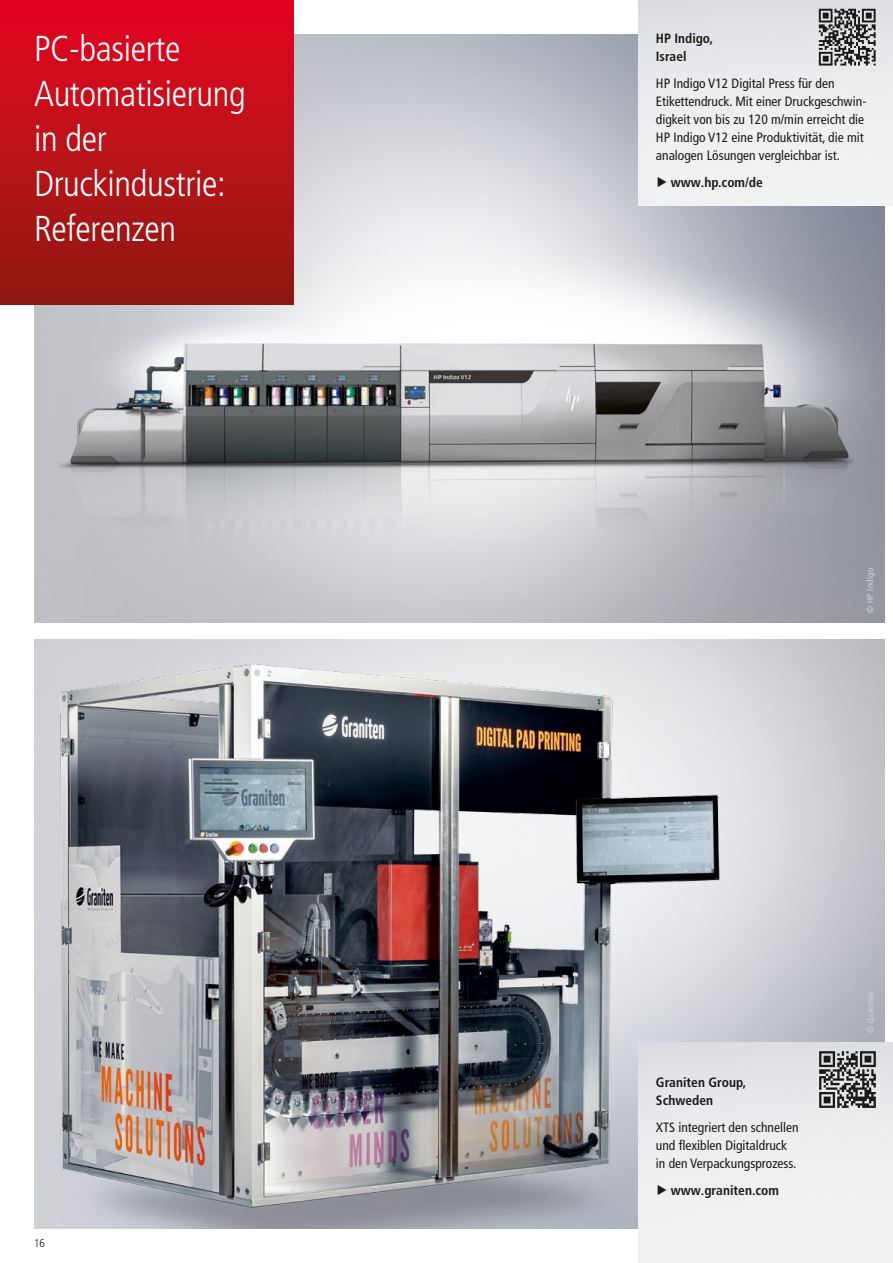
<style>
.page{position:relative;width:893px;height:1263px;background:#fff}
.page>*{position:absolute;margin:0;border:0;box-sizing:border-box;transform-origin:0 0}
.t1{font:300 condensed 36px/45px "Frutiger LT Pro";letter-spacing:-.01em;color:#fff}
.t2{font:condensed 13.5px/18px "Frutiger LT Pro";color:#1a1a18}
.t3{font:700 condensed 13.5px/18px "Frutiger LT Pro";color:#1a1a18}
.t4{font:300 condensed 11.25px "Frutiger LT Pro";color:#1a1a18}
.t5{font:condensed 9px "Frutiger LT Pro";letter-spacing:.03em;color:#d1d6da}
</style>
<div class="page">
<img style="left:34px;top:34px;width:850px;height:588px">
<div style="left:0;top:0;width:293px;height:304px;background:linear-gradient(to bottom,#e50520,#8f1a12)"></div>
<img style="left:34px;top:639px;width:816px;height:590px">
<img style="left:639px;top:0;width:254px;height:205px">
<svg style="left:819px;top:9px;width:57px;height:57px;background:#7b7c7c"></svg>
<img style="left:639px;top:1042px;width:254px;height:221px">
<svg style="left:819px;top:1051px;width:57px;height:57px;background:#757676"></svg>
<svg style="left:658px;top:177px;width:9px;height:10px"></svg>
<svg style="left:658px;top:1185px;width:9px;height:10px"></svg>
<h1 class="t1" style="left:34px;top:26px;width:213px">PC-basierte<br>Automatisierung in der<br>Druckindustrie:<br>Referenzen</h1>
<p class="t4" style="left:34px;top:1237px;width:13px">16</p>
<p class="t3" style="left:656px;top:29px;width:59px">HP Indigo,<br>Israel</p>
<p class="t2" style="left:656px;top:74px;width:212px">HP Indigo V12 Digital Press für den Etikettendruck. Mit einer Druckgeschwin&shy;digkeit von bis zu 120 m/min erreicht die HP Indigo V12 eine Produktivität, die mit analogen Lösungen vergleichbar ist.</p>
<p class="t3" style="left:671px;top:173px;width:94px">www.hp.com/de</p>
<p class="t5" style="left:865px;top:613px;width:47px;rotate:-90deg">© HP Indigo</p>
<p class="t3" style="left:656px;top:1073px;width:92px">Graniten Group,<br>Schweden</p>
<p class="t2" style="left:656px;top:1118px;width:144px">XTS integriert den schnellen und flexiblen Digitaldruck in den Verpackungsprozess.</p>
<p class="t3" style="left:671px;top:1181px;width:110px">www.graniten.com</p>
<p class="t5" style="left:865px;top:1033px;width:43px;rotate:-90deg">© Graniten</p>
</div>
